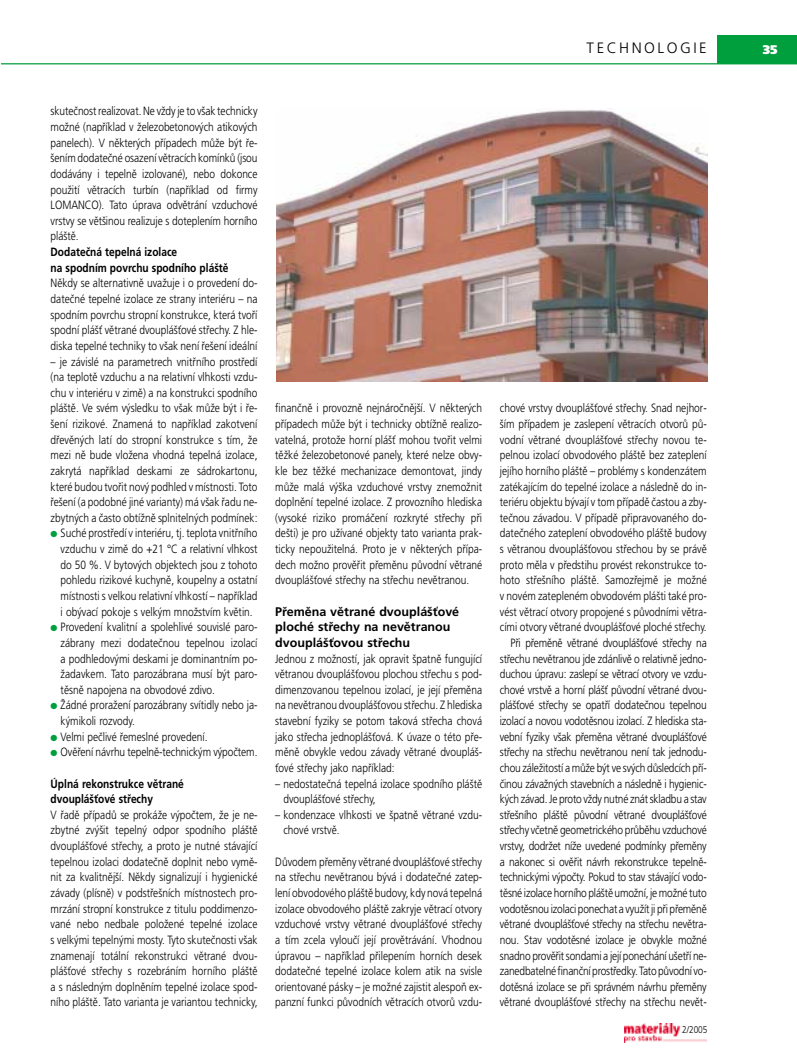
<style>
.page{position:relative;width:797px;height:1063px;background:#fff}
.page>*{position:absolute;margin:0;border:0;box-sizing:border-box;transform-origin:0 0}
.t1{font:300 15px "Frutiger CE";letter-spacing:.165em;color:#000}
.t2{font:700 12.5px/15.6px "Frutiger CE";color:#000}
.t3{font:900 12.5px "Frutiger CE";color:#fff}
.t4{font:300 12px/15.6px "Frutiger CE";color:#000;text-align:justify;scale:.85 1}
.t5{font:700 12px/15.6px "Frutiger CE";color:#000;scale:.85 1}
.t6{font:300 9.75px "Frutiger CE";color:#000;scale:.85 1}
.s1{color:#009f3d}
</style>
<div class="page">
<hr style="left:1px;top:63px;width:795px;height:1px;background:#009f3d">
<div style="left:717px;top:35px;width:79px;height:29px;background:#009f3d"></div>
<img style="left:624px;top:1023px;width:57px;height:8px">
<img style="left:624px;top:1031px;width:82px;height:11px">
<img style="left:276px;top:108px;width:431px;height:274px">
<p class="t1" style="left:586px;top:43px;width:121px">TECHNOLOGIE</p>
<p class="t3" style="left:762px;top:45px;width:16px">35</p>
<p class="t4" style="left:51px;top:105px;width:245px">skutečnost realizovat. Ne vždy je to však technicky možné (například v železobetonových atikových panelech). V některých případech může být ře&shy;šením dodatečné osazení větracích komínků (jsou dodávány i tepelně izolované), nebo dokonce použití větracích turbín (například od firmy LOMANCO). Tato úprava odvětrání vzduchové vrstvy se většinou realizuje s doteplením horního pláště.</p>
<p class="t5" style="left:51px;top:245px;width:211px">Dodatečná tepelná izolace<br>na spodním povrchu spodního pláště</p>
<p class="t4" style="left:51px;top:277px;width:245px">Někdy se alternativně uvažuje i o provedení do&shy;datečné tepelné izolace ze strany interiéru – na spodním povrchu stropní konstrukce, která tvoří spodní plášť větrané dvouplášťové střechy. Z hle&shy;diska tepelné techniky to však není řešení ideální</p>
<p class="t4" style="left:51px;top:355px;width:245px">– je závislé na parametrech vnitřního prostředí (na teplotě vzduchu a na relativní vlhkosti vzdu&shy;chu v interiéru v zimě) a na konstrukci spodního pláště. Ve svém výsledku to však může být i ře&shy;šení rizikové. Znamená to například zakotvení dřevěných latí do stropní konstrukce s tím, že mezi ně bude vložena vhodná tepelná izolace, zakrytá například deskami ze sádrokartonu, které budou tvořit nový podhled v místnosti. Toto řešení (a podobné jiné varianty) má však řadu ne&shy;zbytných a často obtížně splnitelných podmínek:</p>
<p class="t4" style="left:61px;top:527px;width:233px;text-indent:-10px"><span class="s1">●</span> Suché prostředí v interiéru, tj. teplota vnitřního vzduchu v zimě do +21 °C a relativní vlhkost do 50 %. V bytových objektech jsou z tohoto pohledu rizikové kuchyně, koupelny a ostatní místnosti s velkou relativní vlhkostí – například i obývací pokoje s velkým množstvím květin.</p>
<p class="t4" style="left:61px;top:620px;width:233px;text-indent:-10px"><span class="s1">●</span> Provedení kvalitní a spolehlivé souvislé paro&shy;zábrany mezi dodatečnou tepelnou izolací a podhledovými deskami je dominantním po&shy;žadavkem. Tato parozábrana musí být paro&shy;těsně napojena na obvodové zdivo.</p>
<p class="t4" style="left:61px;top:698px;width:233px;text-indent:-10px"><span class="s1">●</span> Žádné proražení parozábrany svítidly nebo ja&shy;kýmikoli rozvody.</p>
<p class="t4" style="left:51px;top:730px;width:186px"><span class="s1">●</span> Velmi pečlivé řemeslné provedení.</p>
<p class="t4" style="left:51px;top:745px;width:245px"><span class="s1">●</span> Ověření návrhu tepelně-technickým výpočtem.</p>
<p class="t5" style="left:51px;top:777px;width:158px">Úplná rekonstrukce větrané dvouplášťové střechy</p>
<p class="t4" style="left:51px;top:808px;width:245px">V řadě případů se prokáže výpočtem, že je ne&shy;zbytné zvýšit tepelný odpor spodního pláště dvouplášťové střechy, a proto je nutné stávající tepelnou izolaci dodatečně doplnit nebo vymě&shy;nit za kvalitnější. Někdy signalizují i hygienické závady (plísně) v podstřešních místnostech pro&shy;mrzání stropní konstrukce z titulu poddimenzo&shy;vané nebo nedbale položené tepelné izolace s velkými tepelnými mosty. Tyto skutečnosti však znamenají totální rekonstrukci větrané dvou&shy;plášťové střechy s rozebráním horního pláště a s následným doplněním tepelné izolace spod&shy;ního pláště. Tato varianta je variantou technicky,</p>
<p class="t4" style="left:275px;top:402px;width:245px">finančně i provozně nejnáročnější. V některých případech může být i technicky obtížně realizo&shy;vatelná, protože horní plášť mohou tvořit velmi těžké železobetonové panely, které nelze obvy&shy;kle bez těžké mechanizace demontovat, jindy může malá výška vzduchové vrstvy znemožnit doplnění tepelné izolace. Z provozního hlediska (vysoké riziko promáčení rozkryté střechy při dešti) je pro užívané objekty tato varianta prak&shy;ticky nepoužitelná. Proto je v některých přípa&shy;dech možno prověřit přeměnu původní větrané dvouplášťové střechy na střechu nevětranou.</p>
<p class="t2" style="left:275px;top:605px;width:185px">Přeměna větrané dvouplášťové ploché střechy na nevětranou dvouplášťovou střechu</p>
<p class="t4" style="left:275px;top:652px;width:245px">Jednou z možností, jak opravit špatně fungující větranou dvouplášťovou plochou střechu s pod&shy;dimenzovanou tepelnou izolací, je její přeměna na nevětranou dvouplášťovou střechu. Z hlediska stavební fyziky se potom taková střecha chová jako střecha jednoplášťová. K úvaze o této pře&shy;měně obvykle vedou závady větrané dvoupláš&shy;ťové střechy jako například:</p>
<p class="t4" style="left:283px;top:777px;width:235px;text-indent:-8px">– nedostatečná tepelná izolace spodního pláště dvouplášťové střechy,</p>
<p class="t4" style="left:283px;top:808px;width:235px;text-indent:-8px">– kondenzace vlhkosti ve špatně větrané vzdu&shy;chové vrstvě.</p>
<p class="t4" style="left:275px;top:855px;width:245px">Důvodem přeměny větrané dvouplášťové střechy na střechu nevětranou bývá i dodatečné zatep&shy;lení obvodového pláště budovy, kdy nová tepelná izolace obvodového pláště zakryje větrací otvory vzduchové vrstvy větrané dvouplášťové střechy a tím zcela vyloučí její provětrávání. Vhodnou úpravou – například přilepením horních desek dodatečné tepelné izolace kolem atik na svisle orientované pásky – je možné zajistit alespoň ex&shy;panzní funkci původních větracích otvorů vzdu-</p>
<p class="t4" style="left:499px;top:402px;width:245px;text-align:right">chové vrstvy dvouplášťové střechy. Snad nejhor&shy;ším případem je zaslepení větracích otvorů pů&shy;vodní větrané dvouplášťové střechy novou te&shy;pelnou izolací obvodového pláště bez zateplení jejího horního pláště – problémy s kondenzátem zatékajícím do tepelné izolace a následně do in&shy;teriéru objektu bývají v tom případě častou a zby&shy;tečnou závadou. V případě připravovaného do&shy;datečného zateplení obvodového pláště budovy s větranou dvouplášťovou střechou by se právě proto měla v předstihu provést rekonstrukce to&shy;hoto střešního pláště. Samozřejmě je možné v novém zatepleném obvodovém plášti také pro&shy;vést větrací otvory propojené s původními větra&shy;cími otvory větrané dvouplášťové ploché střechy.<br>Při přeměně větrané dvouplášťové střechy na střechu nevětranou jde zdánlivě o relativně jedno&shy;duchou úpravu: zaslepí se větrací otvory ve vzdu&shy;chové vrstvě a horní plášť původní větrané dvou&shy;plášťové střechy se opatří dodatečnou tepelnou izolací a novou vodotěsnou izolací. Z hlediska sta&shy;vební fyziky však přeměna větrané dvouplášťové střechy na střechu nevětranou není tak jednodu&shy;chou záležitostí a může být ve svých důsledcích pří&shy;činou závažných stavebních a následně i hygienic&shy;kých závad. Je proto vždy nutné znát skladbu a stav střešního pláště původní větrané dvouplášťové střechy včetně geometrického průběhu vzduchové vrstvy, dodržet níže uvedené podmínky přeměny a nakonec si ověřit návrh rekonstrukce tepelně&shy;technickými výpočty. Pokud to stav stávající vodo&shy;těsné izolace horního pláště umožní, je možné tuto vodotěsnou izolaci ponechat a využít ji při přeměně větrané dvouplášťové střechy na střechu nevětra&shy;nou. Stav vodotěsné izolace je obvykle možné snadno prověřit sondami a její ponechání ušetří ne&shy;zanedbatelné finanční prostředky. Tato původní vo&shy;dotěsná izolace se při správném návrhu přeměny větrané dvouplášťové střechy na střechu nevět-</p>
<p class="t6" style="left:682px;top:1026px;width:31px">2/2005</p>
</div>
